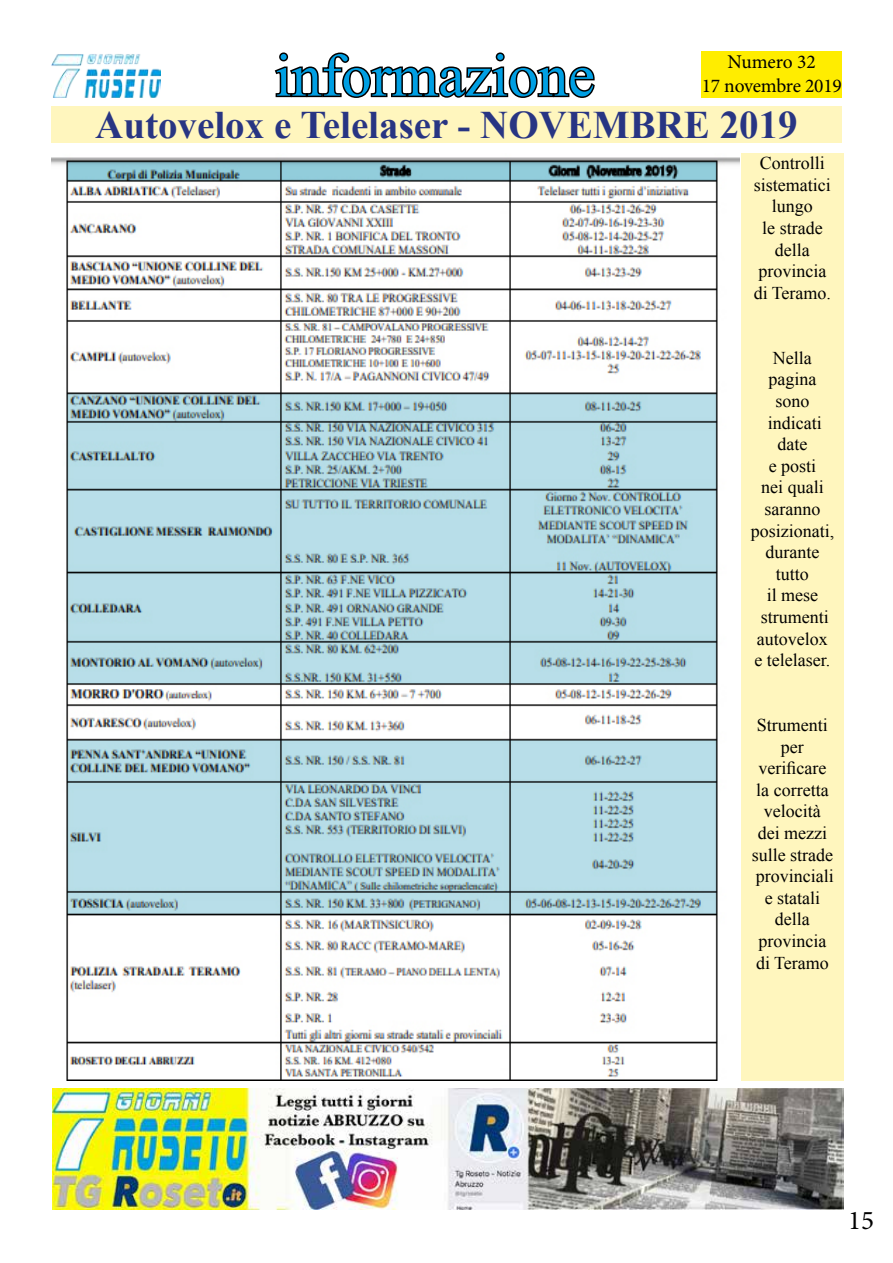
<style>
.page{position:relative;width:893px;height:1263px;background:#fff}
.page>*{position:absolute;margin:0;border:0;box-sizing:border-box;transform-origin:0 0}
.t1{font:60px "Times New Roman";color:#009fe3}
.t2{font:700 39px "Times New Roman";color:#283583}
.t3{font:27px "Minion Pro";color:#000}
.t4{font:19.5px/23.4px "Minion Pro";letter-spacing:-.01em;color:#000;text-align:center}
.t5{font:18px/21.6px "Times New Roman";color:#000;text-align:center}
</style>
<div class="page">
<div style="left:741px;top:154px;width:102px;height:927px;background:#fff6be"></div>
<div style="left:51px;top:106px;width:791px;height:37px;background:#fff6be"></div>
<img style="left:51px;top:157px;width:689px;height:924px">
<img style="left:51px;top:54px;width:110px;height:44px">
<svg style="left:274px;top:52px;width:321px;height:46px"></svg>
<img style="left:52px;top:1089px;width:791px;height:120px">
<div style="left:702px;top:51px;width:140px;height:47px;background:#ffed00"></div>
<h1 class="t1" style="left:275px;top:35px;width:321px">informazione</h1>
<p class="t4" style="left:702px;top:50px;width:142px">Numero 32<br>17 novembre 2019</p>
<h2 class="t2" style="left:95px;top:98px;width:704px">Autovelox e Telelaser - NOVEMBRE 2019</h2>
<p class="t5" style="left:754px;top:152px;width:79px">Controlli sistematici lungo<br>le strade della provincia di Teramo.</p>
<p class="t5" style="left:751px;top:347px;width:85px">Nella pagina sono indicati date<br>e posti<br>nei quali saranno posizionati, durante tutto<br>il mese strumenti autovelox<br>e telelaser.</p>
<p class="t5" style="left:752px;top:714px;width:83px">Strumenti per verificare la corretta velocità dei mezzi sulle strade provinciali e statali della provincia di Teramo</p>
<h3 class="t3" style="left:848px;top:1202px;width:27px">15</h3>
</div>
